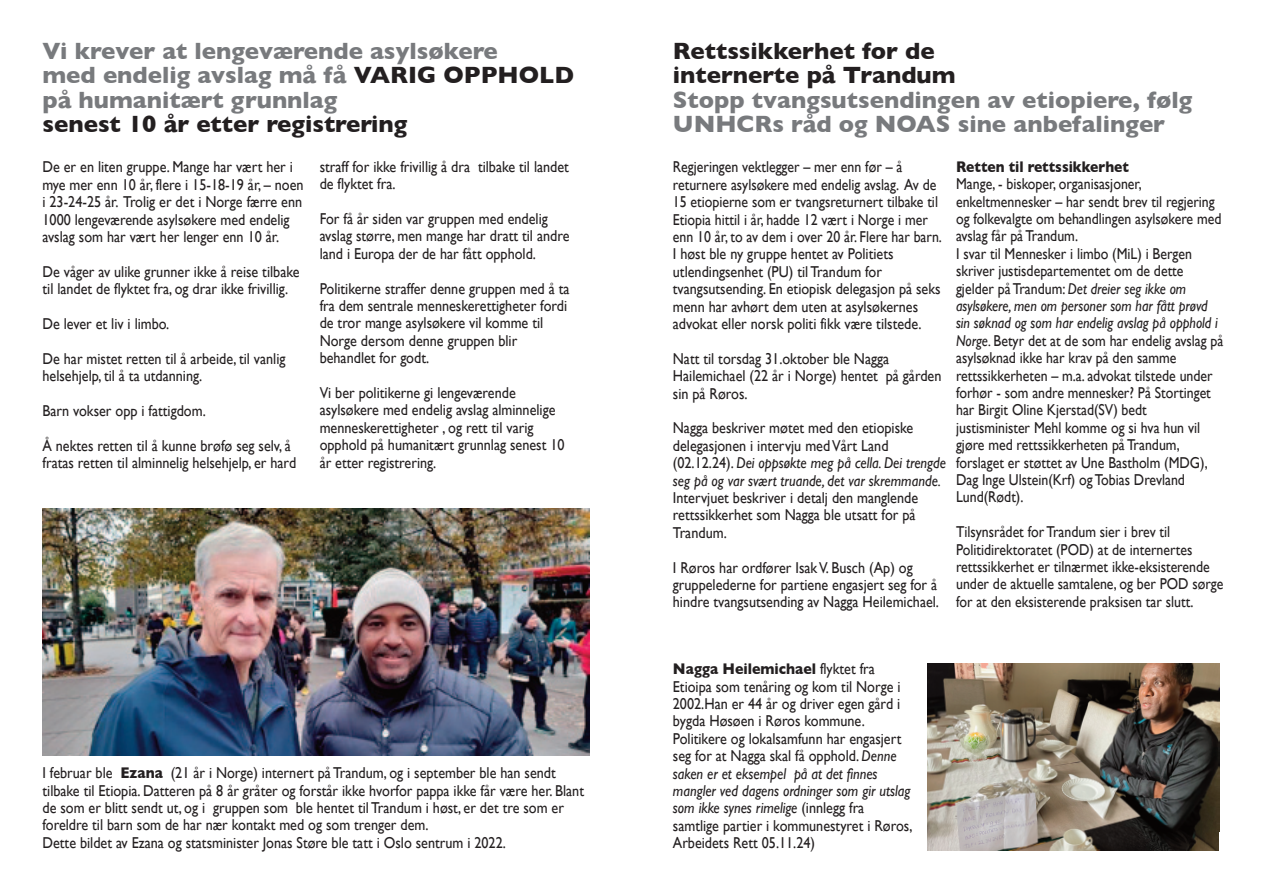
<style>
.page{position:relative;width:1263px;height:893px;background:#fff}
.page>*{position:absolute;margin:0;border:0;box-sizing:border-box;transform-origin:0 0}
.t1{font:700 24px/24.3px "Gill Sans";color:#787a7d}
.t2{font:700 24px/24.3px "Gill Sans";color:#231f20}
.t3{font:15.75px/17.4px "Gill Sans";color:#231f20;scale:.9 1}
.t4{font:15.75px/17.4px "Gill Sans";color:#231f20;scale:.88 1}
.t5{font:700 15.75px "Gill Sans";color:#231f20;scale:.88 1}
.s1{color:#231f20}
.s2{font-weight:700}
.s3{font-style:italic}
</style>
<div class="page">
<img style="left:43px;top:508px;width:546px;height:247px">
<img style="left:928px;top:663px;width:291px;height:187px">
<h1 class="t1" style="left:43px;top:40px;width:533px">Vi krever at lengevÊrende asyls¯kere<br>med endelig avslag mÂ fÂ <span class="s1">VARIG OPPHOLD </span>pÂ humanitÊrt grunnlag</h1>
<h1 class="t2" style="left:43px;top:113px;width:366px">senest 10 Âr etter registrering</h1>
<p class="t3" style="left:43px;top:160px;width:292px">De er en liten gruppe. Mange har vÊrt her i mye mer enn 10 Âr, flere i 15-18-19 Âr, ñ noen i 23-24-25 Âr. Trolig er det i Norge fÊrre enn 1000 lengevÊrende asyls¯kere med endelig avslag som har vÊrt her lenger enn 10 Âr.</p>
<p class="t3" style="left:43px;top:264px;width:287px">De vÂger av ulike grunner ikke Â reise tilbake til landet de flyktet fra, og drar ikke frivillig.</p>
<p class="t3" style="left:43px;top:316px;width:142px">De lever et liv i limbo.</p>
<p class="t3" style="left:43px;top:351px;width:272px">De har mistet retten til Â arbeide, til vanlig helsehjelp, til Â ta utdanning.</p>
<p class="t3" style="left:43px;top:403px;width:183px">Barn vokser opp i fattigdom.</p>
<p class="t3" style="left:43px;top:438px;width:283px;text-align:center">nektes retten til Â kunne br¯f¯ seg selv, Â fratas retten til alminnelig helsehjelp, er hard</p>
<p class="t3" style="left:320px;top:159px;width:279px">straff for ikke frivillig Â dra tilbake til landet de flyktet fra.</p>
<p class="t3" style="left:320px;top:211px;width:279px">For fÂ Âr siden var gruppen med endelig avslag st¯rre, men mange har dratt til andre land i Europa der de har fÂtt opphold.</p>
<p class="t3" style="left:320px;top:281px;width:279px">Politikerne straffer denne gruppen med Â ta fra dem sentrale menneskerettigheter fordi de tror mange asyls¯kere vil komme til Norge dersom denne gruppen blir behandlet for godt.</p>
<p class="t3" style="left:320px;top:385px;width:274px">Vi ber politikerne gi lengevÊrende asyls¯kere med endelig avslag alminnelige menneske rettigheter , og rett til varig opphold pÂ humanitÊrt grunnlag senest 10<br>Âr etter registrering.</p>
<p class="t3" style="left:43px;top:765px;width:603px">I februar ble <span class="s2">Ezana</span> (21 Âr i Norge) internert pÂ Trandum, og i september ble han sendt tilbake til Etiopia. Datteren pÂ 8 Âr grÂter og forstÂr ikke hvorfor pappa ikke fÂr vÊre her. Blant de som er blitt sendt ut, og i gruppen som ble hentet til Trandum i h¯st, er det tre som er foreldre til barn som de har nÊr kontakt med og som trenger dem.<br>Dette bildet av Ezana og statsminister Jonas St¯re ble tatt i Oslo sentrum i 2022.</p>
<h1 class="t2" style="left:673px;top:40px;width:284px">Rettssikkerhet for de internerte pÂ Trandum</h1>
<h1 class="t1" style="left:673px;top:89px;width:521px">Stopp tvangsutsendingen av etiopiere, f¯lg<br>UNHCRs rÂd og NOAS sine anbefalinger</h1>
<p class="t4" style="left:673px;top:160px;width:307px">Regjeringen vektlegger ñ mer enn f¯r ñ Â returnere asyls¯kere med endelig avslag. Av de 15 etiopierne som er tvangsreturnert tilbake til Etiopia hittil i Âr, hadde 12 vÊrt i Norge i mer enn 10 Âr, to av dem i over 20 Âr. Flere har barn.<br>I h¯st ble ny gruppe hentet av Politiets utlendingsenhet (PU) til Trandum for tvangsutsending. En etiopisk delegasjon pÂ seks menn har avh¯rt dem uten at asyls¯kernes advokat eller norsk politi fikk vÊre tilstede.</p>
<p class="t3" style="left:673px;top:351px;width:300px">Natt til torsdag 31.oktober ble Nagga<br>Hailemichael (22 Âr i Norge) hentet pÂ gÂrden sin pÂ R¯ros.</p>
<p class="t3" style="left:673px;top:421px;width:305px">Nagga beskriver m¯tet med den etiopiske delegasjonen i intervju med VÂrt Land (02.12.24). <span class="s3">Dei opps¯kte meg pÂ cella. Dei trengde seg pÂ og var svÊrt truande, det var skremmande.</span></p>
<p class="t3" style="left:673px;top:490px;width:274px">Intervjuet beskriver i detalj den manglende rettssikkerhet som Nagga ble utsatt for pÂ<br>Trandum.</p>
<p class="t3" style="left:673px;top:560px;width:297px">I R¯ros har ordf¯rer Isak V. Busch (Ap) og gruppelederne for partiene engasjert seg for Â hindre tvangsutsending av Nagga Heilemichael.</p>
<p class="t5" style="left:956px;top:160px;width:198px">Retten til rettssikkerhet</p>
<p class="t4" style="left:956px;top:176px;width:305px">Mange, - biskoper, organisasjoner, enkeltmennesker ñ har sendt brev til regjering og folkevalgte om behandlingen asyls¯kere med avslag fÂr pÂ Trandum.<br>I svar til Mennesker i limbo (MiL) i Bergen skriver justisdepartementet om de dette gjelder pÂ Trandum: <span class="s3">Det dreier seg ikke om asyls¯kere, men om personer som har fÂtt pr¯vd sin s¯knad og som har endelig avslag pÂ opphold i Norge.</span> Betyr det at de som har endelig avslag pÂ asyls¯knad ikke har krav pÂ den samme rettssikkerheten ñ m.a. advokat tilstede under forh¯r - som andre mennesker? PÂ Stortinget har Birgit Oline Kjerstad(SV) bedt justisminister Mehl komme og si hva hun vil gj¯re med rettssikkerheten pÂ Trandum, forslaget er st¯ttet av Une Bastholm (MDG), Dag Inge Ulstein(Krf) og Tobias Drevland Lund(R¯dt).</p>
<p class="t4" style="left:956px;top:524px;width:305px">TilsynsrÂdet for Trandum sier i brev til Politidirektoratet (POD) at de internertes rettssikkerhet er tilnÊrmet ikke-eksisterende under de aktuelle samtalene, og ber POD s¯rge for at den eksisterende praksisen tar slutt.</p>
<p class="t3" style="left:673px;top:661px;width:268px"><span class="s2">Nagga Heilemichael</span> flyktet fra Etioipa som tenÂring og kom til Norge i 2002.Han er 44 Âr og driver egen gÂrd i bygda H¯s¯en i R¯ros kommune.<br>Politikere og lokalsamfunn har engasjert seg for at Nagga skal fÂ opphold. <span class="s3">Denne saken er et eksempel pÂ at det finnes mangler ved dagens ordninger som gir utslag som ikke synes rimelige</span> (innlegg fra samtlige partier i kommunestyret i R¯ros, Arbeidets Rett 05.11.24)</p>
</div>
